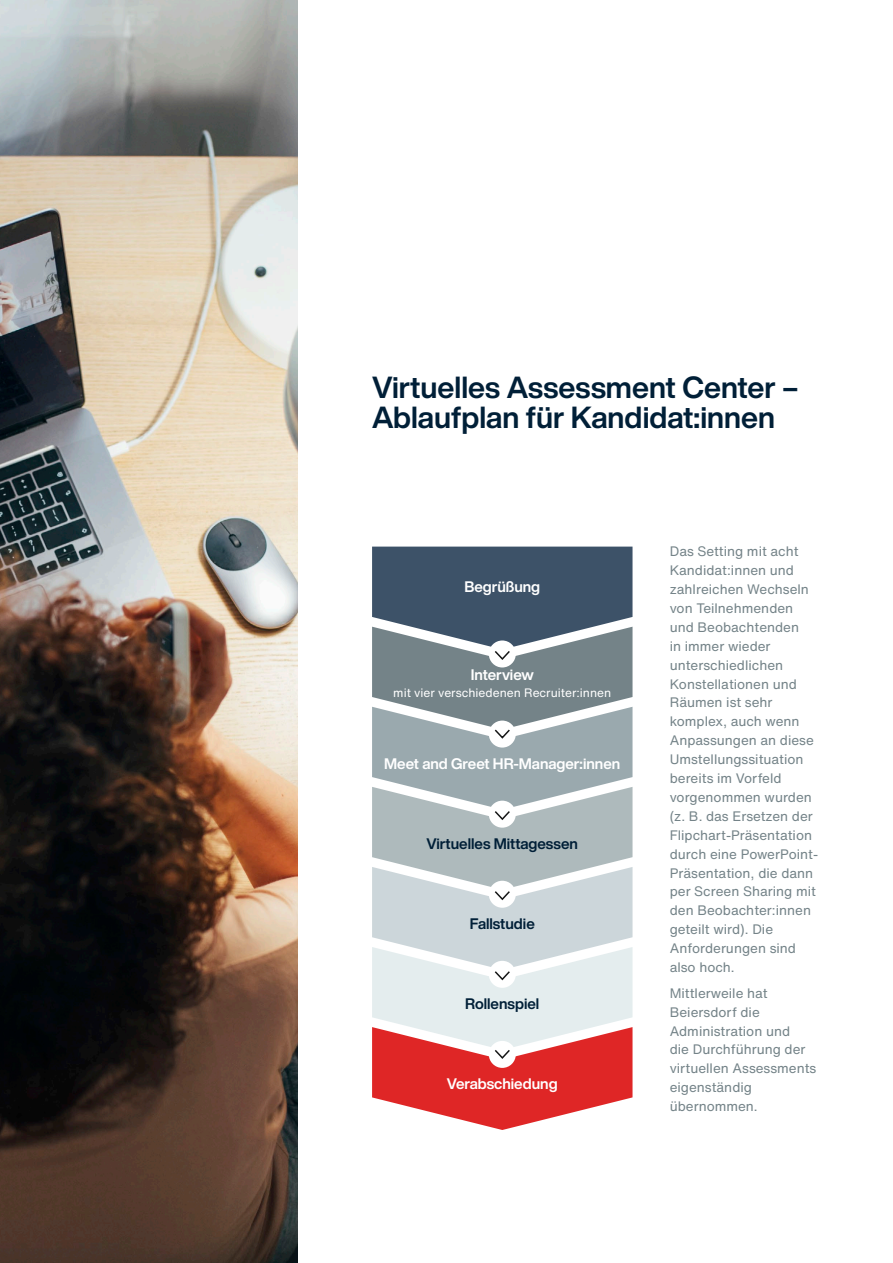
<style>
.page{position:relative;width:893px;height:1263px;background:#fff}
.page>*{position:absolute;margin:0;border:0;box-sizing:border-box;transform-origin:0 0}
.t1{font:700 30px/30px "Helvetica Now Display";color:#001f37}
.t2{font:700 15px "Helvetica Now Display";color:#fff}
.t3{font:700 15px "Helvetica Now Display";color:#001f37}
.t4{font:13.5px/18.9px "Helvetica Now Text";color:#748388}
.t5{font:12px "Helvetica Now Text";color:#fff}
</style>
<div class="page">
<img style="left:0;top:0;width:298px;height:1263px">
<svg style="left:372px;top:547px;width:260px;height:583px;background:#aea2a8"></svg>
<h1 class="t1" style="left:372px;top:372px;width:428px">Virtuelles Assessment Center –<br>Ablaufplan für Kandidat:innen</h1>
<p class="t2" style="left:464px;top:576px;width:77px">Begrüßung</p>
<p class="t2" style="left:471px;top:664px;width:65px">Interview</p>
<p class="t5" style="left:393px;top:684px;width:219px">mit vier verschiedenen Recruiter:innen</p>
<p class="t2" style="left:384px;top:753px;width:238px">Meet and Greet HR-Manager:innen</p>
<p class="t3" style="left:426px;top:833px;width:153px">Virtuelles Mittagessen</p>
<p class="t3" style="left:470px;top:913px;width:67px">Fallstudie</p>
<p class="t3" style="left:465px;top:993px;width:76px">Rollenspiel</p>
<p class="t2" style="left:447px;top:1073px;width:112px">Verabschiedung</p>
<p class="t4" style="left:670px;top:542px;width:150px">Das Setting mit acht<br>Kandidat:innen und zahlreichen Wechseln von Teilnehmenden und Beobachtenden<br>in immer wieder unterschiedlichen<br>Konstellationen und<br>Räumen ist sehr komplex, auch wenn<br>Anpassungen an diese<br>Umstellungssituation bereits im Vorfeld vorgenommen wurden (z. B. das Ersetzen der<br>Flipchart‑Präsentation durch eine PowerPoint-<br>Präsentation, die dann per Screen Sharing mit den Beobachter:innen geteilt wird). Die<br>Anforderungen sind also hoch.</p>
<p class="t4" style="left:670px;top:983px;width:148px">Mittlerweile hat<br>Beiersdorf die<br>Administration und<br>die Durchführung der virtuellen Assessments eigenständig übernommen.</p>
</div>
